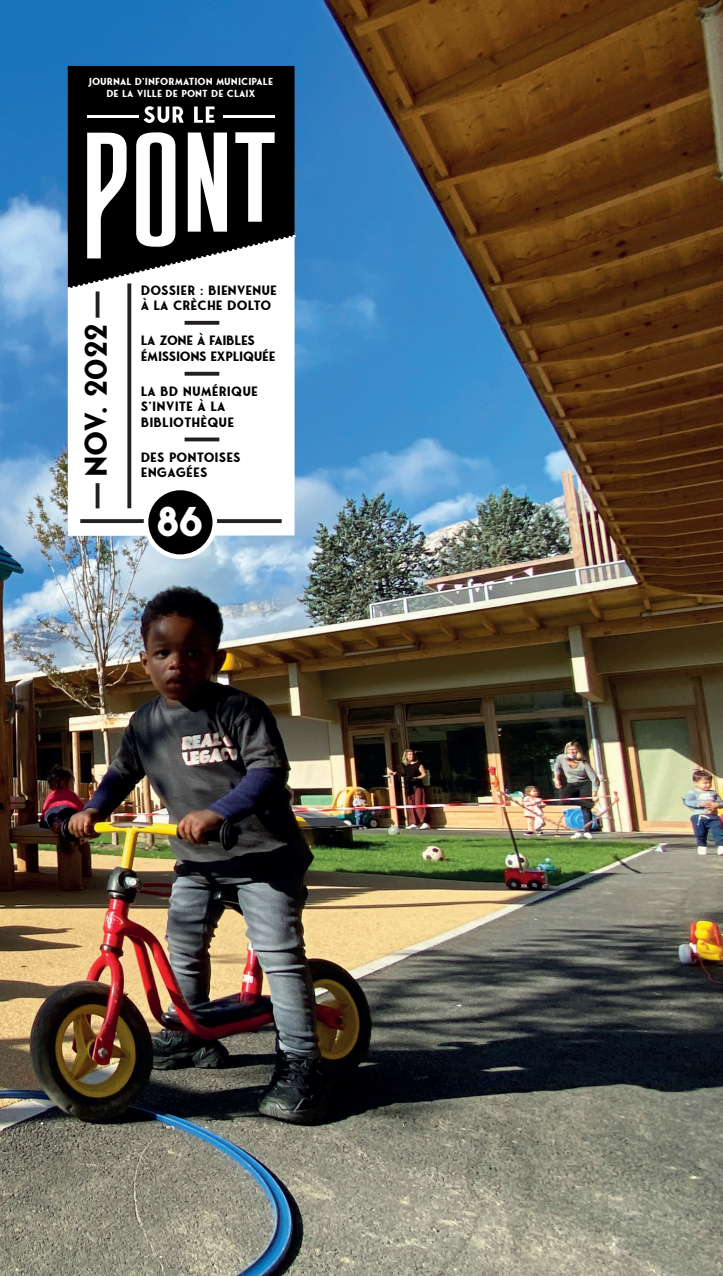
<style>
.page{position:relative;width:723px;height:1276px;background:#fff}
.page>*{position:absolute;margin:0;border:0;box-sizing:border-box;transform-origin:0 0}
.t1{font:700 39.6px "Fonseca";color:#fff}
.t2{font:700 30px "Fonseca";color:#000}
.t3{font:700 12.9px/15.5px "Fonseca";color:#000}
.t4{font:700 12.9px/15.5px "Fonseca";letter-spacing:-.03em;color:#000}
.t5{font:700 9.75px/11.7px "Fonseca";color:#fff;text-align:center}
</style>
<div class="page">
<img style="left:1px;top:0;width:722px;height:1276px">
<div style="left:68px;top:232px;width:226px;height:304px;background:#fff"></div>
<svg style="left:80px;top:519px;width:202px;height:4px"></svg>
<div style="left:146px;top:488px;width:69px;height:69px;background:#000;border-radius:50%"></div>
<div style="left:144px;top:485px;width:73px;height:74px;border:5px solid #fff;border-radius:50%"></div>
<svg style="left:127px;top:290px;width:4px;height:218px"></svg>
<svg style="left:185px;top:321px;width:34px;height:4px"></svg>
<svg style="left:185px;top:372px;width:34px;height:4px"></svg>
<svg style="left:185px;top:437px;width:34px;height:4px"></svg>
<hr style="left:96px;top:291px;width:3px;height:27px;background:#231f20">
<hr style="left:96px;top:483px;width:3px;height:25px;background:#231f20">
<div style="left:68px;top:66px;width:226px;height:222px;background:#000"></div>
<svg style="left:144px;top:106px;width:40px;height:17px"></svg>
<svg style="left:194px;top:106px;width:21px;height:17px"></svg>
<hr style="left:87px;top:115px;width:51px;height:2px;background:#fff">
<svg style="left:69px;top:132px;width:226px;height:158px"></svg>
<hr style="left:223px;top:115px;width:52px;height:2px;background:#fff">
<img style="left:0;top:0;width:1px;height:1276px">
<p class="t5" style="left:88px;top:76px;width:186px">JOURNAL D’INFORMATION MUNICIPALE<br>DE LA VILLE DE PONT DE CLAIX</p>
<h2 class="t2" style="left:77px;top:477px;width:155px;rotate:-90deg">NOV. 2022</h2>
<p class="t3" style="left:141px;top:282px;width:138px">DOSSIER : BIENVENUE<br>À LA CRÈCHE DOLTO</p>
<p class="t4" style="left:141px;top:333px;width:137px">LA ZONE À FAIBLES<br>ÉMISSIONS EXPLIQUÉE</p>
<p class="t3" style="left:141px;top:383px;width:119px">LA BD NUMÉRIQUE<br>S’INVITE À LA<br>BIBLIOTHÈQUE</p>
<p class="t3" style="left:141px;top:449px;width:102px">DES PONTOISES</p>
<p class="t3" style="left:141px;top:465px;width:68px">ENGAGÉES</p>
<h1 class="t1" style="left:157px;top:497px;width:47px">86</h1>
</div>
